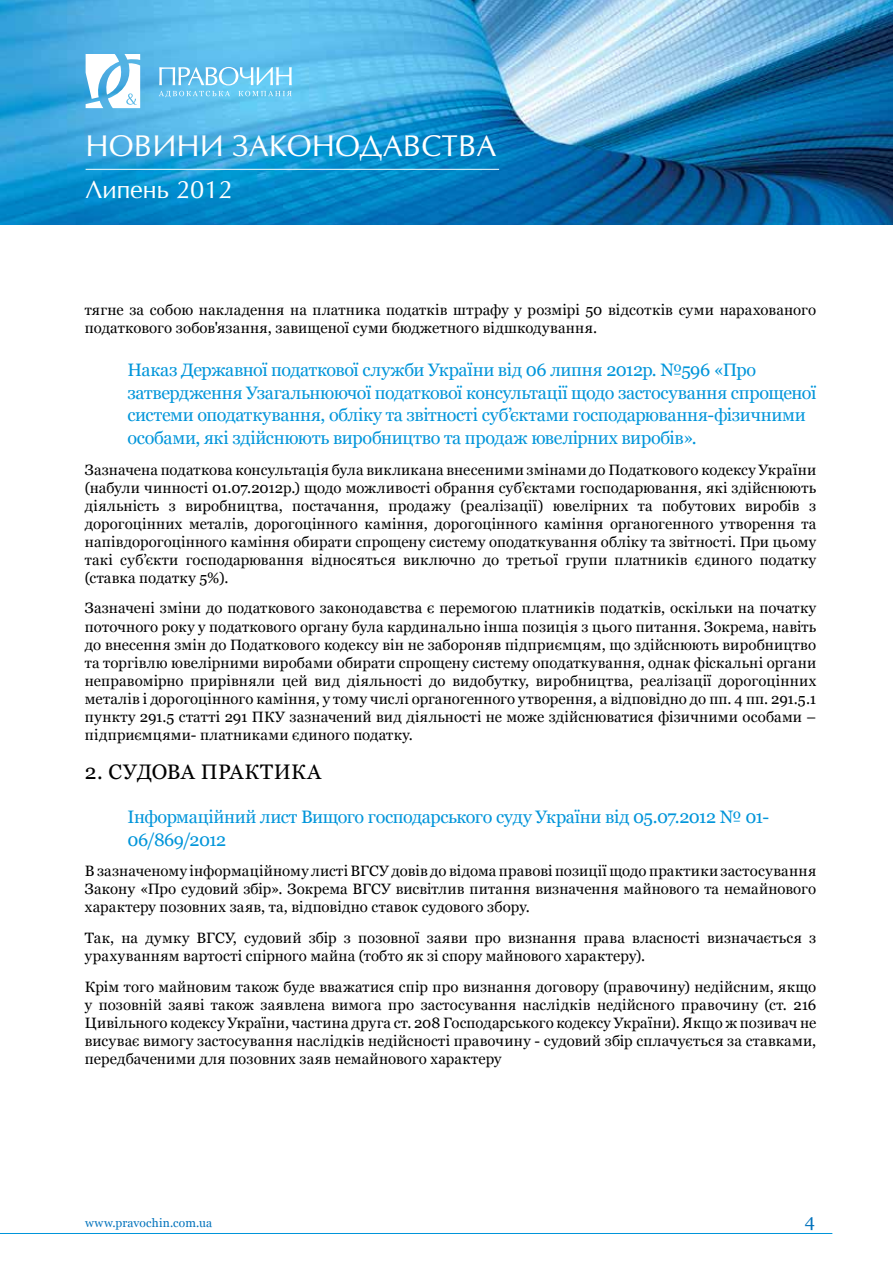
<style>
.page{position:relative;width:893px;height:1263px;background:#fff}
.page>*{position:absolute;margin:0;border:0;box-sizing:border-box;transform-origin:0 0}
.t1{font:28.5px "Opium New";color:#fff}
.t2{font:24px "Opium New";color:#fff}
.t3{font:21px "Georgia";letter-spacing:.03em;color:#000}
.t4{font:18px/22.5px "Georgia";letter-spacing:-.015em;color:#0095da}
.t5{font:18px "Georgia";color:#0072bc}
.t6{font:15px/18px "Georgia";letter-spacing:.01em;color:#000;text-align:justify}
.t7{font:12px "Georgia";letter-spacing:.015em;color:#0072bc}
</style>
<div class="page">
<img style="left:0;top:0;width:893px;height:224px">
<svg style="left:86px;top:54px;width:54px;height:54px"></svg>
<svg style="left:159px;top:67px;width:133px;height:30px;background:#83cff2"></svg>
<hr style="left:86px;top:169px;width:413px;height:1px;background:#fff">
<hr style="left:0;top:1233px;width:832px;height:1px;background:#0095da">
<h1 class="t1" style="left:86px;top:128px;width:412px">НОВИНИ ЗАКОНОДАВСТВА</h1>
<h2 class="t2" style="left:86px;top:175px;width:148px">Липень 2012</h2>
<p class="t6" style="left:85px;top:301px;width:733px">тягне за собою накладення на платника податків штрафу у розмірі 50 відсотків суми нарахованого податкового зобов'язання, завищеної суми бюджетного відшкодування.</p>
<p class="t4" style="left:127px;top:359px;width:690px">Наказ Державної податкової служби України від 06 липня 2012р. №596 «Про затвердження Узагальнюючої податкової консультації щодо застосування спрощеної системи оподаткування, обліку та звітності суб’єктами господарювання-фізичними особами, які здійснюють виробництво та продаж ювелірних виробів».</p>
<p class="t6" style="left:85px;top:461px;width:733px">Зазначена податкова консультація була викликана внесеними змінами до Податкового кодексу України (набули чинності 01.07.2012р.) щодо можливості обрання суб’єктами господарювання, які здійснюють діяльність з виробництва, постачання, продажу (реалізації) ювелірних та побутових виробів з дорогоцінних металів, дорогоцінного каміння, дорогоцінного каміння органогенного утворення та напівдорогоцінного каміння обирати спрощену систему оподаткування обліку та звітності. При цьому такі суб’єкти господарювання відносяться виключно до третьої групи платників єдиного податку (ставка податку 5%).</p>
<p class="t6" style="left:85px;top:600px;width:733px">Зазначені зміни до податкового законодавства є перемогою платників податків, оскільки на початку поточного року у податкового органу була кардинально інша позиція з цього питання. Зокрема, навіть до внесення змін до Податкового кодексу він не забороняв підприємцям, що здійснюють виробництво та торгівлю ювелірними виробами обирати спрощену систему оподаткування, однак фіскальні органи неправомірно прирівняли цей вид діяльності до видобутку, виробництва, реалізації дорогоцінних металів і дорогоцінного каміння, у тому числі органогенного утворення, а відповідно до пп. 4 пп. 291.5.1 пункту 291.5 статті 291 ПКУ зазначений вид діяльності не може здійснюватися фізичними особами – підприємцями- платниками єдиного податку.</p>
<h3 class="t3" style="left:85px;top:759px;width:238px">2. Судова п рактика</h3>
<p class="t4" style="left:127px;top:806px;width:643px">Інформаційний лист Вищого господарського суду України від 05.07.2012 № 01-<br>06/869/2012</p>
<p class="t6" style="left:85px;top:862px;width:733px">В зазначеному інформаційному листі ВГСУ довів до відома правові позиції щодо практики застосування Закону «Про судовий збір». Зокрема ВГСУ висвітлив питання визначення майнового та немайнового характеру позовних заяв, та, відповідно ставок судового збору.</p>
<p class="t6" style="left:85px;top:929px;width:733px">Так, на думку ВГСУ, судовий збір з позовної заяви про визнання права власності визначається з урахуванням вартості спірного майна (тобто як зі спору майнового характеру).</p>
<p class="t6" style="left:85px;top:978px;width:733px">Крім того майновим також буде вважатися спір про визнання договору (правочину) недійсним, якщо у позовній заяві також заявлена вимога про застосування наслідків недійсного правочину (ст. 216<br>Цивільного кодексу України, частина друга ст. 208 Господарського кодексу України). Якщо ж позивач не висуває вимогу застосування наслідків недійсності правочину - судовий збір сплачується за ставками, передбаченими для позовних заяв немайнового характеру</p>
<p class="t7" style="left:85px;top:1215px;width:129px">www.pravochin.com.ua</p>
<p class="t5" style="left:805px;top:1210px;width:12px">4</p>
</div>
